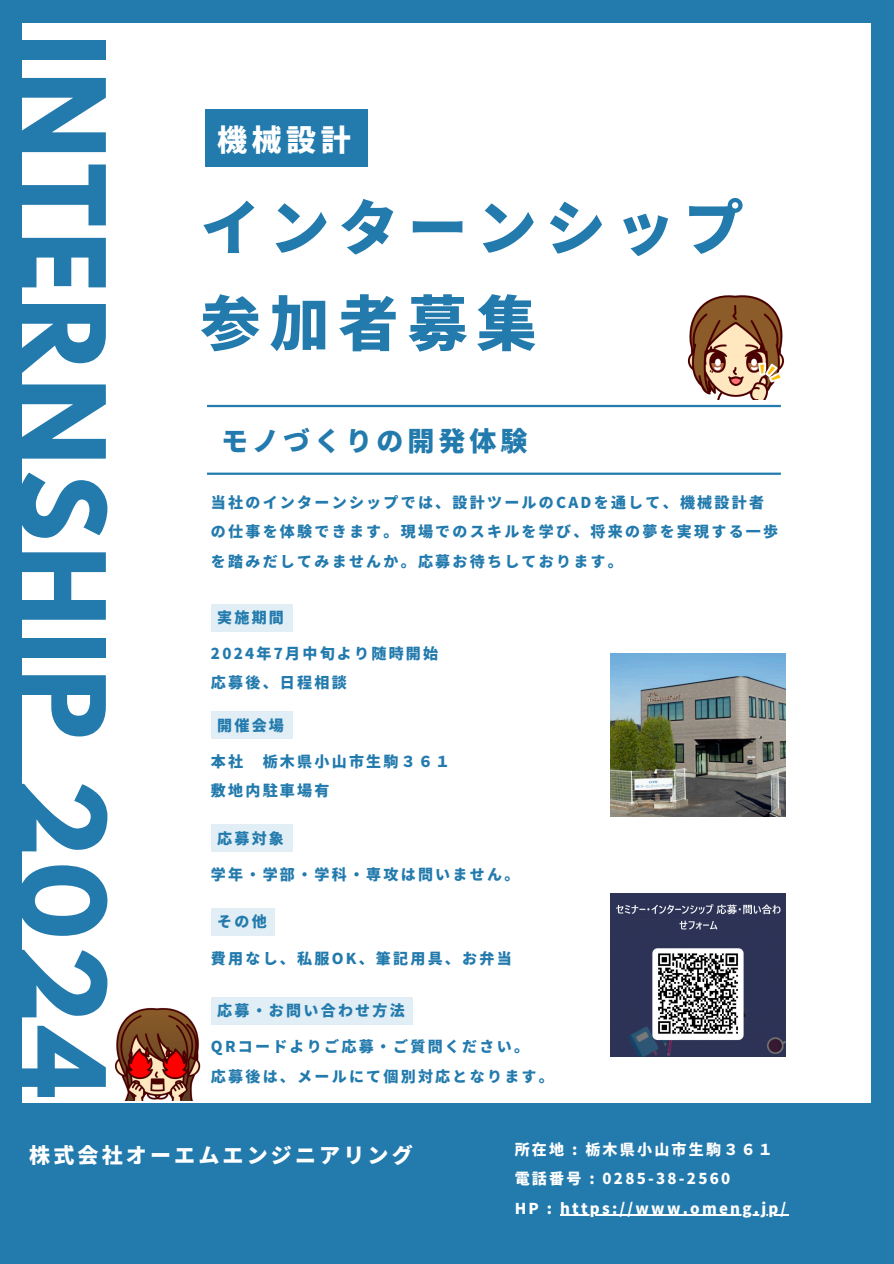
<style>
.page{position:relative;width:894px;height:1264px;background:#fff}
.page>*{position:absolute;margin:0;border:0;box-sizing:border-box;transform-origin:0 0}
.t1{font:700 105px "League Spartan";letter-spacing:.05em;color:#227aad}
.t2{font:900 60px/95.7px "Noto Sans JP";letter-spacing:.15em;color:#227aad}
.t3{font:900 30px "Noto Sans JP";color:#fff}
.t4{font:900 27px "Noto Sans JP";letter-spacing:.15em;color:#227aad}
.t5{font:900 21px "Noto Sans JP";letter-spacing:.15em;color:#fff}
.t6{font:900 15px/29.2px "Noto Sans JP";letter-spacing:.15em;color:#227aad}
.t7{font:900 15px "Noto Sans JP";letter-spacing:.15em;color:#fff}
</style>
<div class="page">
<div style="left:0;top:0;width:893px;height:1263px;background:#227aad"></div>
<div style="left:23px;top:23px;width:847px;height:1079px;background:#fff"></div>
<hr style="left:207px;top:405px;width:573px;height:2px;background:#227aad">
<hr style="left:207px;top:472px;width:573px;height:3px;background:#227aad">
<img style="left:610px;top:893px;width:175px;height:163px">
<img style="left:610px;top:653px;width:175px;height:163px">
<img style="left:687px;top:295px;width:98px;height:105px">
<img style="left:115px;top:1007px;width:102px;height:93px">
<div style="left:211px;top:604px;width:81px;height:27px;background:#e1eef5"></div>
<div style="left:205px;top:110px;width:162px;height:57px;background:#227aad"></div>
<div style="left:211px;top:908px;width:64px;height:27px;background:#e1eef5"></div>
<div style="left:211px;top:711px;width:81px;height:28px;background:#e1eef5"></div>
<div style="left:211px;top:824px;width:81px;height:28px;background:#e1eef5"></div>
<hr style="left:560px;top:1214px;width:228px;height:1px;background:#fff">
<div style="left:211px;top:997px;width:202px;height:27px;background:#e1eef5"></div>
<p class="t1" style="left:114px;top:34px;width:1068px;rotate:90deg">INTERNSHIP 2024</p>
<h5 class="t3" style="left:217px;top:116px;width:135px">機械設計</h5>
<h3 class="t2" style="left:200px;top:177px;width:544px">インターンシップ参加者募集</h3>
<p class="t4" style="left:221px;top:419px;width:308px">モノづくりの開発体験</p>
<p class="t6" style="left:211px;top:487px;width:568px">当社のインターンシップでは、設計ツールのCADを通して、機械設計者の仕事を体験できます。現場でのスキルを学び、将来の夢を実現する一歩を踏みだしてみませんか。応募お待ちしております。</p>
<p class="t6" style="left:217px;top:601px;width:68px">実施期間</p>
<p class="t6" style="left:211px;top:638px;width:229px">2024年7月中旬より随時開始</p>
<p class="t6" style="left:211px;top:667px;width:137px">応募後、日程相談</p>
<p class="t6" style="left:217px;top:709px;width:68px">開催会場</p>
<p class="t6" style="left:211px;top:746px;width:34px">本社</p>
<p class="t6" style="left:263px;top:746px;width:189px">栃木県小山市生駒３６１</p>
<p class="t6" style="left:211px;top:775px;width:120px">敷地内駐車場有</p>
<h5 class="t6" style="left:217px;top:822px;width:68px">応募対象</h5>
<p class="t6" style="left:211px;top:859px;width:310px">学年・学部・学科・専攻は問いません。</p>
<p class="t6" style="left:217px;top:906px;width:51px">その他</p>
<p class="t6" style="left:211px;top:942px;width:302px">費用なし、私服OK、筆記用具、お弁当</p>
<p class="t6" style="left:217px;top:995px;width:189px">応募・お問い合わせ方法</p>
<p class="t6" style="left:211px;top:1031px;width:344px">QRコードよりご応募・ご質問ください。<br>応募後は、メールにて個別対応となります。</p>
<h5 class="t5" style="left:29px;top:1138px;width:385px">株式会社オーエムエンジニアリング</h5>
<h1 class="t7" style="left:514px;top:1137px;width:260px">所在地 : 栃木県小山市生駒３６１</h1>
<h4 class="t7" style="left:514px;top:1166px;width:217px">電話番号 : 0285-38-2560</h4>
<p class="t7" style="left:514px;top:1196px;width:39px">HP :</p>
<p class="t7" style="left:560px;top:1196px;width:228px">https://www.omeng.jp/</p>
</div>
